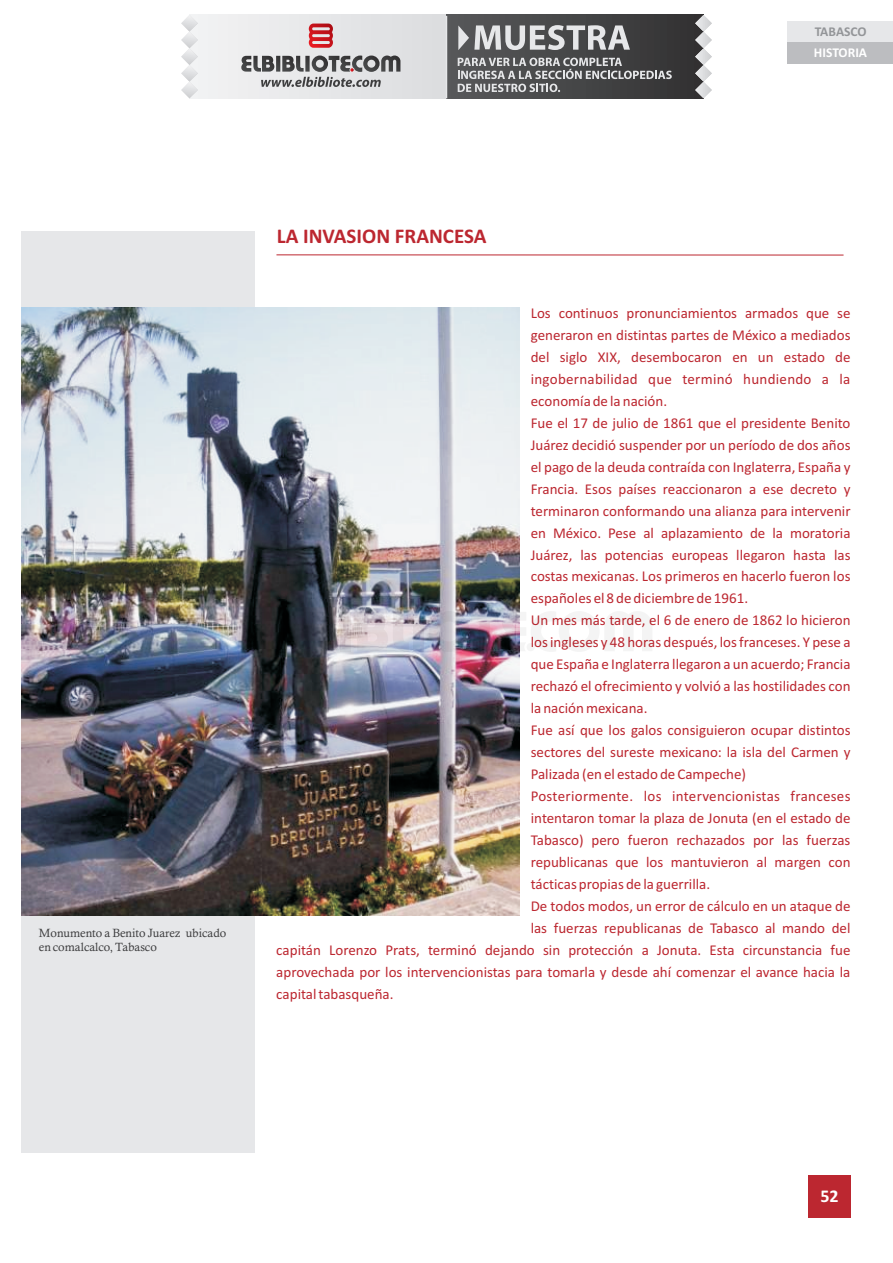
<style>
.page{position:relative;width:893px;height:1263px;background:#fff}
.page>*{position:absolute;margin:0;border:0;box-sizing:border-box;transform-origin:0 0}
.t1{font:700 21px "Calibri";color:#bc2730}
.t2{font:700 18px "Calibri";color:#fff}
.t3{font:15px "Calibri";color:#bc2730}
.t4{font:15px "Calibri";letter-spacing:.02em;color:#bc2730}
.t5{font:700 13.5px "Calibri";color:#fff}
.t6{font:700 13.5px "Calibri";color:#939598}
.t7{font:12px/13.8px "Calisto";color:#3e3e3f}
</style>
<div class="page">
<div style="left:808px;top:1175px;width:42px;height:43px;background:#bc2730"></div>
<div style="left:21px;top:231px;width:234px;height:921px;background:#e6e7e9"></div>
<hr style="left:276px;top:255px;width:567px;height:1px;background:#bc2730">
<div style="left:787px;top:21px;width:106px;height:21px;background:#e6e7e9"></div>
<div style="left:787px;top:42px;width:106px;height:22px;background:#bcbdc0"></div>
<img style="left:21px;top:308px;width:499px;height:607px">
<div style="left:189px;top:15px;width:514px;height:83px;background:#e6e7e9"></div>
<svg style="left:249px;top:612px;width:29px;height:39px"></svg>
<svg style="left:284px;top:612px;width:56px;height:39px;background:#3c3f48"></svg>
<svg style="left:340px;top:612px;width:11px;height:39px"></svg>
<svg style="left:357px;top:612px;width:52px;height:39px;background:#d1c9d1"></svg>
<svg style="left:413px;top:612px;width:11px;height:39px"></svg>
<img style="left:429px;top:611px;width:223px;height:41px">
<div style="left:446px;top:15px;width:257px;height:83px;background:linear-gradient(to right,#5a5b5d,#323232)"></div>
<svg style="left:181px;top:15px;width:17px;height:83px"></svg>
<svg style="left:695px;top:15px;width:17px;height:83px"></svg>
<svg style="left:309px;top:24px;width:24px;height:24px"></svg>
<svg style="left:241px;top:56px;width:159px;height:31px"></svg>
<svg style="left:458px;top:58px;width:214px;height:34px"></svg>
<svg style="left:458px;top:25px;width:172px;height:25px"></svg>
<hr style="left:446px;top:16px;width:1px;height:82px;background:#e6e7e9">
<p class="t6" style="left:815px;top:26px;width:53px">TABASCO</p>
<p class="t5" style="left:814px;top:47px;width:55px">HISTORIA</p>
<p class="t7" style="left:39px;top:927px;width:189px">Monumento a Benito Juarez ubicado en comalcalco, Tabasco</p>
<h1 class="t1" style="left:277px;top:227px;width:211px">LA INVASION FRANCESA</h1>
<p class="t3" style="left:531px;top:306px;width:321px">Los continuos pronunciamientos armados que se</p>
<p class="t3" style="left:531px;top:328px;width:321px">generaron en distintas partes de México a mediados</p>
<p class="t3" style="left:531px;top:350px;width:321px">del siglo XIX, desembocaron en un estado de</p>
<p class="t4" style="left:531px;top:372px;width:321px">ingobernabilidad que terminó hundiendo a la</p>
<p class="t3" style="left:531px;top:394px;width:138px">economía de la nación.</p>
<p class="t3" style="left:531px;top:416px;width:321px">Fue el 17 de julio de 1861 que el presidente Benito</p>
<p class="t3" style="left:531px;top:438px;width:321px">Juárez decidió suspender por un período de dos años</p>
<p class="t3" style="left:531px;top:460px;width:321px">el pago de la deuda contraída con Inglaterra, España y</p>
<p class="t3" style="left:531px;top:482px;width:321px">Francia. Esos países reaccionaron a ese decreto y</p>
<p class="t3" style="left:531px;top:504px;width:321px">terminaron conformando una alianza para intervenir</p>
<p class="t3" style="left:531px;top:526px;width:321px">en México. Pese al aplazamiento de la moratoria</p>
<p class="t3" style="left:531px;top:548px;width:321px">Juárez, las potencias europeas llegaron hasta las</p>
<p class="t3" style="left:531px;top:570px;width:321px">costas mexicanas. Los primeros en hacerlo fueron los</p>
<p class="t3" style="left:531px;top:592px;width:219px">españoles el 8 de diciembre de 1961.</p>
<p class="t3" style="left:531px;top:614px;width:321px">Un mes más tarde, el 6 de enero de 1862 lo hicieron</p>
<p class="t3" style="left:531px;top:636px;width:321px">los ingleses y 48 horas después, los franceses. Y pese a</p>
<p class="t3" style="left:531px;top:658px;width:321px">que España e Inglaterra llegaron a un acuerdo; Francia</p>
<p class="t3" style="left:531px;top:680px;width:321px">rechazó el ofrecimiento y volvió a las hostilidades con</p>
<p class="t3" style="left:531px;top:702px;width:118px">la nación mexicana.</p>
<p class="t3" style="left:531px;top:724px;width:321px">Fue así que los galos consiguieron ocupar distintos</p>
<p class="t3" style="left:531px;top:746px;width:321px">sectores del sureste mexicano: la isla del Carmen y</p>
<p class="t3" style="left:531px;top:768px;width:217px">Palizada (en el estado de Campeche)</p>
<p class="t4" style="left:531px;top:790px;width:321px">Posteriormente. los intervencionistas franceses</p>
<p class="t3" style="left:531px;top:812px;width:321px">intentaron tomar la plaza de Jonuta (en el estado de</p>
<p class="t3" style="left:531px;top:834px;width:321px">Tabasco) pero fueron rechazados por las fuerzas</p>
<p class="t3" style="left:531px;top:856px;width:321px">republicanas que los mantuvieron al margen con</p>
<p class="t3" style="left:531px;top:878px;width:181px">tácticas propias de la guerrilla.</p>
<p class="t3" style="left:531px;top:900px;width:321px">De todos modos, un error de cálculo en un ataque de</p>
<p class="t3" style="left:531px;top:922px;width:321px">las fuerzas republicanas de Tabasco al mando del</p>
<p class="t3" style="left:276px;top:944px;width:576px">capitán Lorenzo Prats, terminó dejando sin protección a Jonuta. Esta circunstancia fue</p>
<p class="t3" style="left:276px;top:966px;width:576px">aprovechada por los intervencionistas para tomarla y desde ahí comenzar el avance hacia la</p>
<p class="t3" style="left:276px;top:988px;width:119px">capital tabasqueña.</p>
<p class="t2" style="left:820px;top:1189px;width:20px">52</p>
</div>
